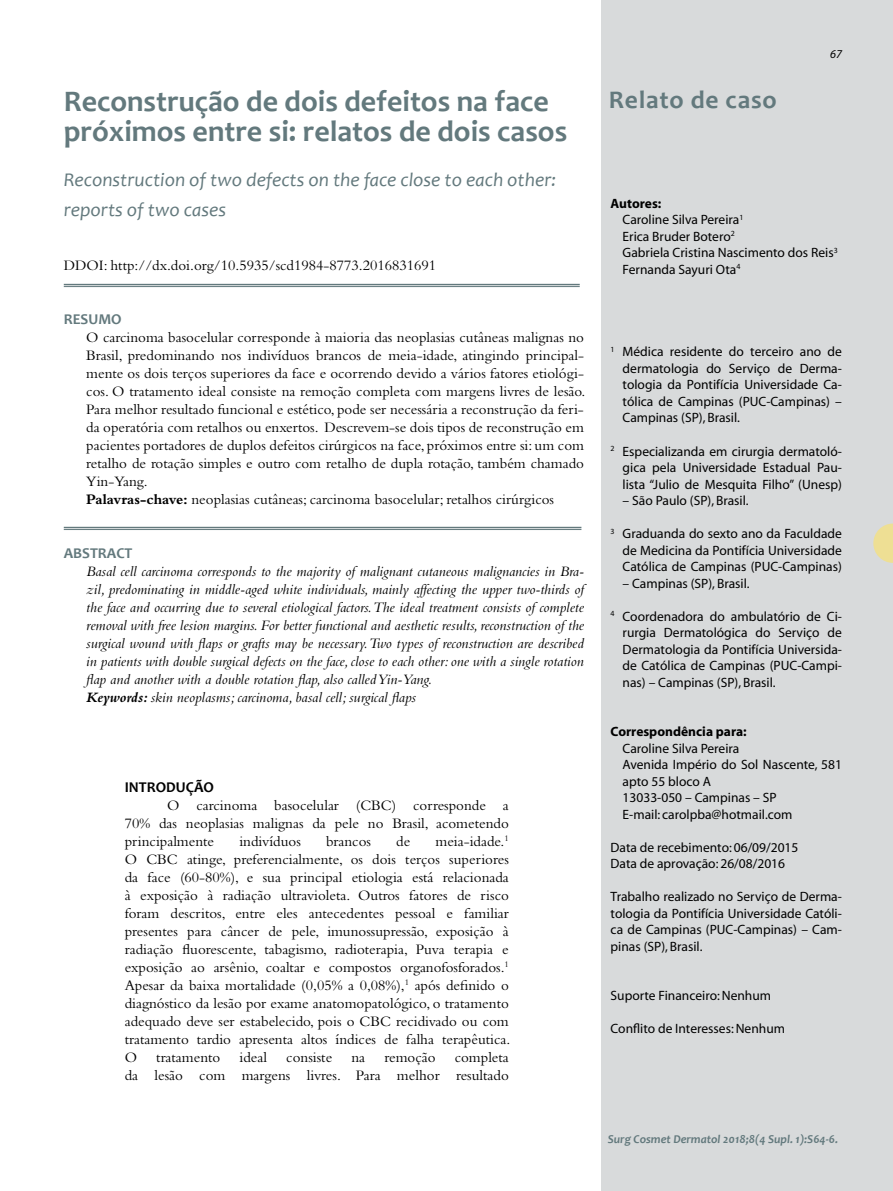
<style>
.page{position:relative;width:893px;height:1191px;background:#fff}
.page>*{position:absolute;margin:0;border:0;box-sizing:border-box;transform-origin:0 0}
.t1{font:700 30px/30px "Candara";color:#63797d}
.t2{font:700 25.5px "Candara";letter-spacing:.03em;color:#63797d}
.t3{font:italic 19.5px/30px "Candara";color:#63797d}
.t4{font:15px/18px "Bembo";color:#000;text-align:justify}
.t5{font:italic 15px/18px "Bembo";color:#000}
.t6{font:700 15px "Candara";color:#63797d}
.t7{font:700 15px "Candara";color:#000}
.t8{font:13.5px/16.5px "Myriad";color:#000;text-align:justify}
.t9{font:700 13.5px "Myriad";color:#000}
.t10{font:italic 700 12px "Candara";color:#63797d}
.t11{font:italic 12px "Myriad";color:#000}
.s1{font-weight:700}
</style>
<div class="page">
<div style="left:601px;top:0;width:292px;height:1191px;background:#d8dadb"></div>
<hr style="left:64px;top:284px;width:516px;height:1px;background:#63797d">
<hr style="left:64px;top:286px;width:516px;height:1px;background:#63797d">
<hr style="left:64px;top:527px;width:517px;height:1px;background:#63797d">
<hr style="left:64px;top:529px;width:517px;height:1px;background:#63797d">
<svg style="left:873px;top:523px;width:20px;height:40px"></svg>
<h1 class="t1" style="left:64px;top:86px;width:505px">Reconstrução de dois defeitos na face próximos entre si: relatos de dois casos</h1>
<h3 class="t3" style="left:64px;top:165px;width:494px">Reconstruction of two defects on the face close to each other: reports of two cases</h3>
<p class="t4" style="left:64px;top:256px;width:374px">DDOI: http://dx.doi.org/10.5935/scd1984-8773.2016831691</p>
<p class="t6" style="left:64px;top:310px;width:59px">RESUMO</p>
<p class="t4" style="left:86px;top:328px;width:501px;text-align:left">O carcinoma basocelular corresponde à maioria das neoplasias cutâneas malignas no Brasil, predominando nos indivíduos brancos de meia-idade, atingindo principal&shy;mente os dois terços superiores da face e ocorrendo devido a vários fatores etiológi&shy;cos. O tratamento ideal consiste na remoção completa com margens livres de lesão.<br>Para melhor resultado funcional e estético, pode ser necessária a reconstrução da feri&shy;da operatória com retalhos ou enxertos. Descrevem-se dois tipos de reconstrução em pacientes portadores de duplos defeitos cirúrgicos na face, próximos entre si: um com retalho de rotação simples e outro com retalho de dupla rotação, também chamado Yin-Yang.<br><span class="s1">Palavras-chave:</span> neoplasias cutâneas; carcinoma basocelular; retalhos cirúrgicos</p>
<p class="t6" style="left:64px;top:544px;width:70px">ABSTRACT</p>
<p class="t5" style="left:86px;top:562px;width:499px">Basal cell carcinoma corresponds to the majority of malignant cutaneous malignancies in Bra&shy;zil, predominating in middle-aged white individuals, mainly affecting the upper two-thirds of the face and occurring due to several etiological factors. The ideal treatment consists of complete removal with free lesion margins. For better functional and aesthetic results, reconstruction of the surgical wound with flaps or grafts may be necessary. Two types of reconstruction are described in patients with double surgical defects on the face, close to each other: one with a single rotation flap and another with a double rotation flap, also called Yin-Yang.<br><span class="s1">Keywords:</span> skin neoplasms; carcinoma, basal cell; surgical flaps</p>
<p class="t7" style="left:125px;top:778px;width:91px">INTRODUÇÃO</p>
<p class="t4" style="left:125px;top:796px;width:386px;text-indent:43px">O carcinoma basocelular (CBC) corresponde a 70% das neoplasias malignas da pele no Brasil, acometendo principalmente</p>
<p class="t4" style="left:125px;top:832px;width:387px;text-indent:311px">meia-idade.<sup>1<br></sup>O CBC atinge, preferencialmente, os dois terços superiores da face (60-80%), e sua principal etiologia está relacionada à exposição à radiação ultravioleta. Outros fatores de risco foram descritos, entre eles antecedentes pessoal e familiar presentes para câncer de pele, imunossupressão, exposição à radiação fluorescente, tabagismo, radioterapia, Puva terapia e exposição ao arsênio, coaltar e compostos organofosforados.<sup>1<br></sup>Apesar da baixa mortalidade (0,05% a 0,08%),<sup>1</sup> após definido o diagnóstico da lesão por exame anatomopatológico, o tratamento adequado deve ser estabelecido, pois o CBC recidivado ou com tratamento tardio apresenta altos índices de falha terapêutica.<br>O</p>
<p class="t4" style="left:239px;top:832px;width:63px">indivíduos</p>
<p class="t4" style="left:326px;top:832px;width:47px">brancos</p>
<p class="t4" style="left:396px;top:832px;width:16px">de</p>
<p class="t4" style="left:125px;top:1048px;width:386px;text-align:right">completa<br>da lesão com margens livres. Para melhor resultado</p>
<p class="t4" style="left:156px;top:1048px;width:66px">tratamento</p>
<p class="t4" style="left:240px;top:1048px;width:29px">ideal</p>
<p class="t4" style="left:286px;top:1048px;width:47px">consiste</p>
<p class="t4" style="left:351px;top:1048px;width:15px">na</p>
<p class="t4" style="left:384px;top:1048px;width:53px">remoção</p>
<h2 class="t2" style="left:609px;top:83px;width:169px">Relato de caso</h2>
<p class="t11" style="left:830px;top:48px;width:13px">67</p>
<p class="t8" style="left:623px;top:196px;width:217px;text-align:left;text-indent:-12px"><span class="s1">Autores:<br></span>Caroline Silva Pereira<sup>1<br></sup>Erica Bruder Botero<sup>2<br></sup>Gabriela Cristina Nascimento dos Reis<sup>3<br></sup>Fernanda Sayuri Ota<sup>4</sup></p>
<p class="t8" style="left:623px;top:344px;width:221px;text-indent:-12px"><sup>1</sup> Médica residente do terceiro ano de dermatologia do Serviço de Derma&shy;tologia da Pontifícia Universidade Ca&shy;tólica de Campinas (PUC-Campinas) – Campinas (SP), Brasil.</p>
<p class="t8" style="left:623px;top:443px;width:221px;text-indent:-12px"><sup>2</sup> Especializanda em cirurgia dermatoló&shy;gica pela Universidade Estadual Pau&shy;lista “Julio de Mesquita Filho” (Unesp)</p>
<p class="t8" style="left:623px;top:493px;width:128px">– São Paulo (SP), Brasil.</p>
<p class="t8" style="left:623px;top:526px;width:221px;text-indent:-12px"><sup>3</sup> Graduanda do sexto ano da Faculdade de Medicina da Pontifícia Universidade Católica de Campinas (PUC-Campinas)</p>
<p class="t8" style="left:623px;top:575px;width:129px">– Campinas (SP), Brasil.</p>
<p class="t8" style="left:623px;top:608px;width:221px;text-indent:-12px"><sup>4</sup> Coordenadora do ambulatório de Ci&shy;rurgia Dermatológica do Serviço de Dermatologia da Pontifícia Universida&shy;de Católica de Campinas (PUC-Campi&shy;nas) – Campinas (SP), Brasil.</p>
<p class="t9" style="left:611px;top:724px;width:138px">Correspondência para:</p>
<p class="t8" style="left:623px;top:740px;width:221px;text-align:left">Caroline Silva Pereira<br>Avenida Império do Sol Nascente, 581 apto 55 bloco A<br>13033-050 – Campinas – SP<br>E-mail: carolpba@hotmail.com</p>
<p class="t8" style="left:611px;top:839px;width:189px">Data de recebimento: 06/09/2015<br>Data de aprovação: 26/08/2016</p>
<p class="t8" style="left:611px;top:889px;width:233px">Trabalho realizado no Serviço de Derma&shy;tologia da Pontifícia Universidade Católi&shy;ca de Campinas (PUC-Campinas) – Cam&shy;pinas (SP), Brasil.</p>
<p class="t8" style="left:611px;top:988px;width:162px">Suporte Financeiro: Nenhum</p>
<p class="t8" style="left:611px;top:1021px;width:176px">Conflito de Interesses: Nenhum</p>
<p class="t10" style="left:608px;top:1131px;width:232px">Surg Cosmet Dermatol 2018;8(4 Supl. 1):S64-6.</p>
</div>
